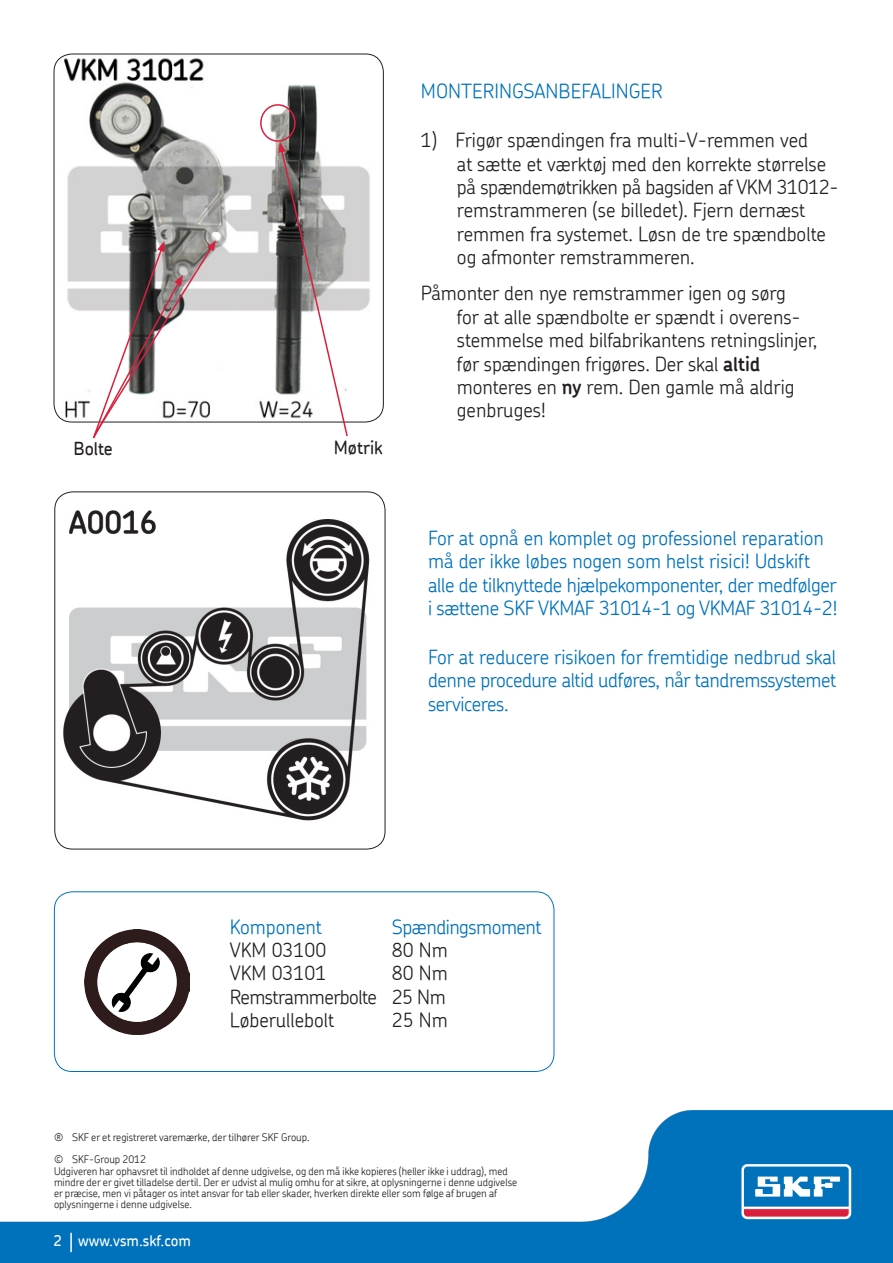
<style>
.page{position:relative;width:893px;height:1263px;background:#fff}
.page>*{position:absolute;margin:0;border:0;box-sizing:border-box;transform-origin:0 0}
.ar_numbered_list{font:300 19.5px/23.4px "SKF Chevin";color:#231f20}
.as_numbered_list_nos{font:300 19.5px/23.4px "SKF Chevin";color:#231f20}
.au_blue_bodytext_spa{font:300 19.5px/23.4px "SKF Chevin";letter-spacing:-.015em;color:#0072bc}
.ad_blue_bodytext{font:300 19.5px/23.4px "SKF Chevin";letter-spacing:-.02em;color:#0072bc;text-align:justify}
.ax_blue_title_text{font:300 19.5px "SKF Chevin";color:#231f20}
.aq_blue_title{font:300 19.5px "SKF Chevin";color:#0072bc}
.ax_blue_title_text-2{font:300 19.5px "SKF Chevin";letter-spacing:-.025em;color:#231f20}
.aq_blue_title-2{font:300 19.5px "SKF Chevin";letter-spacing:-.025em;color:#0072bc}
.at_figure_text{font:500 18px "SKF Chevin";color:#231f20}
.ao_email_address{font:500 15px "SKF Chevin";color:#fff}
._91_99_-_Disclaimer{font:300 10.5px/11.2px "SKF Chevin";color:#231f20}
.s1{font-weight:600}
</style>
<div class="page">
<img style="left:0;top:1110px;width:893px;height:153px">
<svg style="left:70px;top:1233px;width:2px;height:19px"></svg>
<img style="left:55px;top:492px;width:330px;height:357px">
<div style="left:54px;top:491px;width:331px;height:358px;border:1px solid #231f20;border-radius:18px"></div>
<img style="left:84px;top:929px;width:105px;height:105px">
<img style="left:54px;top:54px;width:329px;height:368px">
<div style="left:54px;top:891px;width:500px;height:181px;border:1px solid #0072bc;border-radius:18px"></div>
<svg style="left:92px;top:240px;width:124px;height:199px"></svg>
<svg style="left:278px;top:142px;width:71px;height:295px"></svg>
<div style="left:260px;top:104px;width:36px;height:38px;border:2px solid #da1f3d;border-radius:50%"></div>
<p class="at_figure_text" style="left:74px;top:437px;width:41px">Bolte</p>
<p class="at_figure_text" style="left:334px;top:436px;width:50px">Møtrik</p>
<p class="aq_blue_title" style="left:421px;top:79px;width:243px">MONTERINGSANBEFALINGER</p>
<p class="ar_numbered_list" style="left:457px;top:128px;width:383px;text-indent:-36px">1) Frigør spændingen fra multi-V-remmen ved<br>at sætte et værktøj med den korrekte størrelse på spændemøtrikken på bagsiden af VKM 31012- remstrammeren (se billedet). Fjern dernæst remmen fra systemet. Løsn de tre spændbolte og afmonter remstrammeren.</p>
<p class="as_numbered_list_nos" style="left:457px;top:281px;width:362px;text-indent:-36px">Påmonter den nye remstrammer igen og sørg<br>for at alle spændbolte er spændt i overens&shy;stemmelse med bilfabrikantens retningslinjer, før spændingen frigøres. Der skal <span class="s1">altid </span>monteres en <span class="s1">ny</span> rem. Den gamle må aldrig genbruges!</p>
<p class="au_blue_bodytext_spa" style="left:428px;top:526px;width:411px">For at opnå en komplet og professionel reparation må der ikke løbes nogen som helst risici! Udskift alle de tilknyttede hjælpekomponenter, der medfølger i sættene SKF VKMAF 31014-1 og VKMAF 31014-2!</p>
<p class="ad_blue_bodytext" style="left:428px;top:645px;width:410px">For at reducere risikoen for fremtidige nedbrud skal denne procedure altid udføres, når tandremssystemet serviceres.</p>
<p class="aq_blue_title" style="left:230px;top:914px;width:94px">Komponent</p>
<p class="aq_blue_title-2" style="left:392px;top:914px;width:151px">Spændingsmoment</p>
<p class="ax_blue_title_text" style="left:230px;top:937px;width:98px">VKM 03100</p>
<p class="ax_blue_title_text" style="left:392px;top:937px;width:57px">80 Nm</p>
<p class="ax_blue_title_text" style="left:230px;top:961px;width:98px">VKM 03101</p>
<p class="ax_blue_title_text" style="left:392px;top:961px;width:57px">80 Nm</p>
<p class="ax_blue_title_text-2" style="left:230px;top:984px;width:217px">Remstrammerbolte 25 Nm</p>
<p class="ax_blue_title_text" style="left:230px;top:1007px;width:106px">Løberullebolt</p>
<p class="ax_blue_title_text" style="left:392px;top:1007px;width:57px">25 Nm</p>
<p class="_91_99_-_Disclaimer" style="left:54px;top:1131px;width:257px">® SKF er et registreret varemærke, der tilhører SKF Group.</p>
<p class="_91_99_-_Disclaimer" style="left:54px;top:1154px;width:94px">© SKF-Group 2012</p>
<p class="_91_99_-_Disclaimer" style="left:54px;top:1165px;width:465px">Udgiveren har ophavsret til indholdet af denne udgivelse, og den må ikke kopieres (heller ikke i uddrag), med mindre der er givet tilladelse dertil. Der er udvist al mulig omhu for at sikre, at oplysningerne i denne udgivelse er præcise, men vi påtager os intet ansvar for tab eller skader, hverken direkte eller som følge af brugen af oplysningerne i denne udgivelse.</p>
<p class="ao_email_address" style="left:53px;top:1230px;width:139px">2 www.vsm.skf.com</p>
</div>
